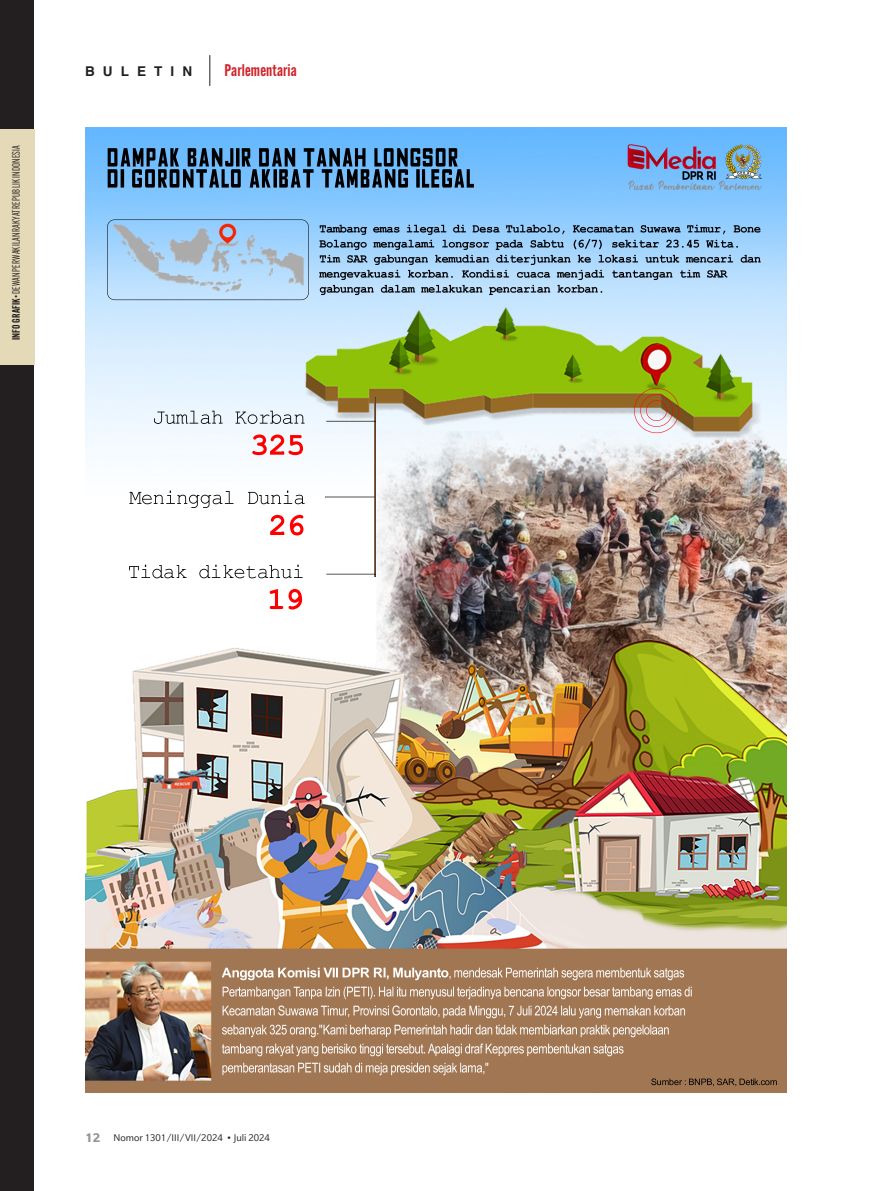
<style>
.page{position:relative;width:893px;height:1191px;background:#fff}
.page>*{position:absolute;margin:0;border:0;box-sizing:border-box;transform-origin:0 0}
.t1{font:600 16.5px "Alternate Gothic Cond ATF";letter-spacing:.01em;color:#d1232a}
.t2{font:700 13.5px "Helvetica";letter-spacing:.6em;color:#231f20}
.t3{font:700 13.5px "Slate";color:#939598}
.t4{font:10.5px "Alternate Gothic Cond ATF";letter-spacing:.02em;color:#231f20}
.t5{font:10.5px "Slate";color:#231f20}
.s1{font-weight:600}
</style>
<div class="page">
<hr style="left:892px;top:0;width:1px;height:1191px;background:#231f20">
<div style="left:0;top:0;width:33px;height:1191px;background:#231f20"></div>
<div style="left:0;top:129px;width:34px;height:236px;background:#e5dab7"></div>
<hr style="left:892px;top:129px;width:1px;height:236px;background:#e5dab7">
<hr style="left:210px;top:55px;width:1px;height:31px;background:#231f20">
<img style="left:85px;top:128px;width:702px;height:964px">
<img style="left:375px;top:397px;width:1px;height:180px">
<img style="left:326px;top:574px;width:50px;height:1px">
<img style="left:325px;top:496px;width:49px;height:1px">
<img style="left:326px;top:421px;width:50px;height:1px">
<img style="left:634px;top:388px;width:45px;height:45px">
<img style="left:107px;top:219px;width:202px;height:81px">
<p class="t4" style="left:10px;top:340px;width:197px;rotate:-90deg"><span class="s1">INFO GRAFIK</span>• DEWAN PERWAKILAN RAKYAT REPUBLIK INDONESIA</p>
<p class="t2" style="left:85px;top:61px;width:109px">BULETIN</p>
<p class="t1" style="left:225px;top:60px;width:74px">Parlementaria</p>
<p class="t3" style="left:85px;top:1130px;width:17px">12</p>
<p class="t5" style="left:114px;top:1132px;width:158px">Nomor 1301/III/VII/2024 • Juli 2024</p>
</div>
